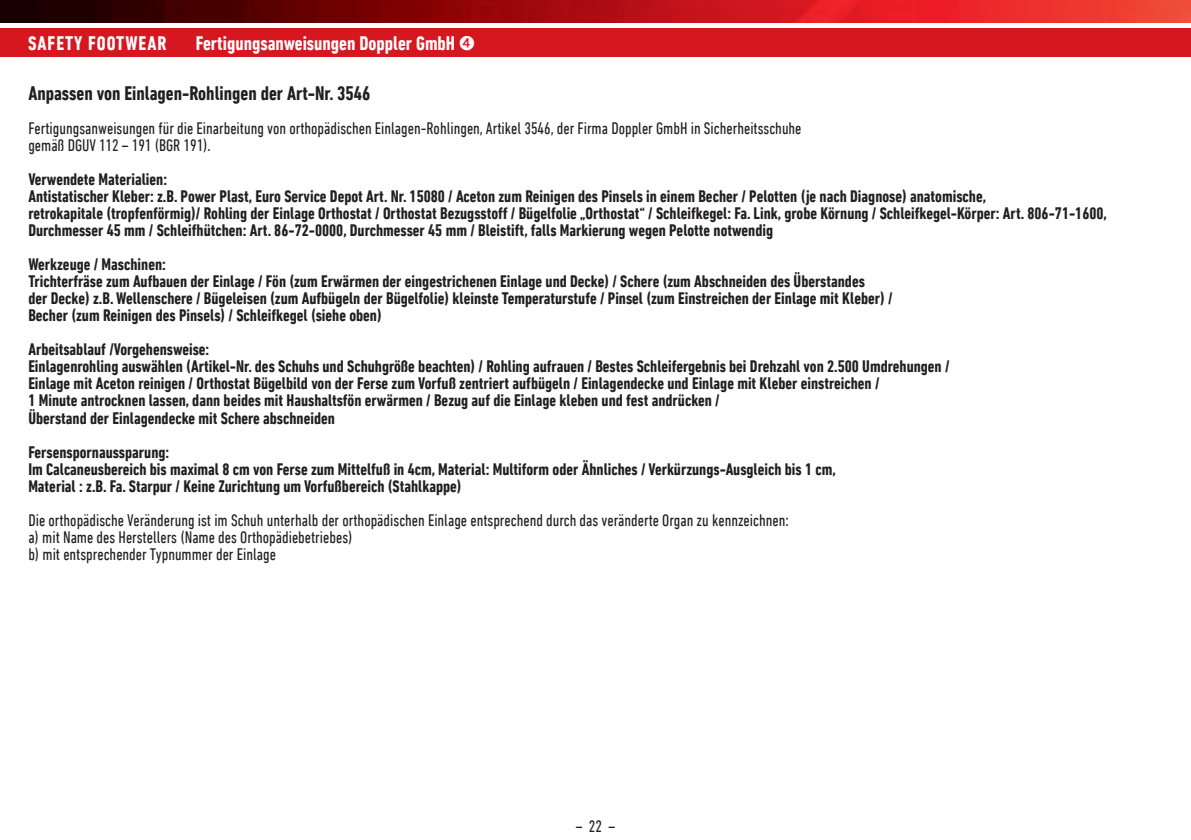
<style>
.page{position:relative;width:1191px;height:840px;background:#fff}
.page>*{position:absolute;margin:0;border:0;box-sizing:border-box;transform-origin:0 0}
.t1{font:700 condensed 20px "DIN Next LT Pro";color:#231f20}
.t2{font:700 condensed 20px "DIN Next LT Pro";color:#fff}
.t3{font:700 condensed 20px "DIN Next LT Pro";letter-spacing:.05em;color:#fff}
.t4{font:700 condensed 17px/17px "DIN Next LT Pro";color:#231f20}
.t5{font:condensed 17px/17px "DIN Next LT Pro";color:#231f20}
</style>
<div class="page">
<div style="left:0;top:28px;width:1191px;height:29px;background:#d7171f"></div>
<img style="left:0;top:0;width:1191px;height:23px">
<p class="t3" style="left:28px;top:32px;width:140px">SAFETY FOOTWEAR</p>
<p class="t2" style="left:196px;top:32px;width:280px">Fertigungsanweisungen Doppler GmbH ➍</p>
<p class="t1" style="left:28px;top:82px;width:344px">Anpassen von Einlagen-Rohlingen der Art-Nr. 3546</p>
<p class="t5" style="left:28px;top:120px;width:774px">Fertigungsanweisungen für die Einarbeitung von orthopädischen Einlagen-Rohlingen, Artikel 3546, der Firma Doppler GmbH in Sicherheitsschuhe gemäß DGUV 112 – 191 (BGR 191).</p>
<p class="t4" style="left:28px;top:171px;width:1080px">Verwendete Materialien:<br>Antistatischer Kleber: z.B. Power Plast, Euro Service Depot Art. Nr. 15080 / Aceton zum Reinigen des Pinsels in einem Becher / Pelotten (je nach Diagnose) anatomische,<br>retrokapitale (tropfenförmig)/ Rohling der Einlage Orthostat / Orthostat Bezugsstoff / Bügelfolie „Orthostat“ / Schleifkegel: Fa. Link, grobe Körnung / Schleifkegel-Körper: Art. 806-71-1600, Durchmesser 45 mm / Schleifhütchen: Art. 86-72-0000, Durchmesser 45 mm / Bleistift, falls Markierung wegen Pelotte notwendig</p>
<p class="t4" style="left:28px;top:256px;width:865px">Werkzeuge / Maschinen:<br>Trichterfräse zum Aufbauen der Einlage / Fön (zum Erwärmen der eingestrichenen Einlage und Decke) / Schere (zum Abschneiden des Überstandes<br>der Decke) z.B. Wellenschere / Bügeleisen (zum Aufbügeln der Bügelfolie) kleinste Temperaturstufe / Pinsel (zum Einstreichen der Einlage mit Kleber) / Becher (zum Reinigen des Pinsels) / Schleifkegel (siehe oben)</p>
<p class="t4" style="left:28px;top:341px;width:922px">Arbeitsablauf /Vorgehensweise:<br>Einlagenrohling auswählen (Artikel-Nr. des Schuhs und Schuhgröße beachten) / Rohling aufrauen / Bestes Schleifergebnis bei Drehzahl von 2.500 Umdrehungen / Einlage mit Aceton reinigen / Orthostat Bügelbild von der Ferse zum Vorfuß zentriert aufbügeln / Einlagendecke und Einlage mit Kleber einstreichen /<br>1 Minute antrocknen lassen, dann beides mit Haushaltsfön erwärmen / Bezug auf die Einlage kleben und fest andrücken /<br>Überstand der Einlagendecke mit Schere abschneiden</p>
<p class="t4" style="left:28px;top:443px;width:809px">Fersenspornaussparung:<br>Im Calcaneusbereich bis maximal 8 cm von Ferse zum Mittelfuß in 4cm, Material: Multiform oder Ähnliches / Verkürzungs-Ausgleich bis 1 cm,<br>Material : z.B. Fa. Starpur / Keine Zurichtung um Vorfußbereich (Stahlkappe)</p>
<p class="t5" style="left:28px;top:511px;width:762px">Die orthopädische Veränderung ist im Schuh unterhalb der orthopädischen Einlage entsprechend durch das veränderte Organ zu kennzeichnen: a) mit Name des Herstellers (Name des Orthopädiebetriebes)<br>b) mit entsprechender Typnummer der Einlage</p>
<p class="t5" style="left:576px;top:817px;width:41px">– 22 –</p>
</div>
